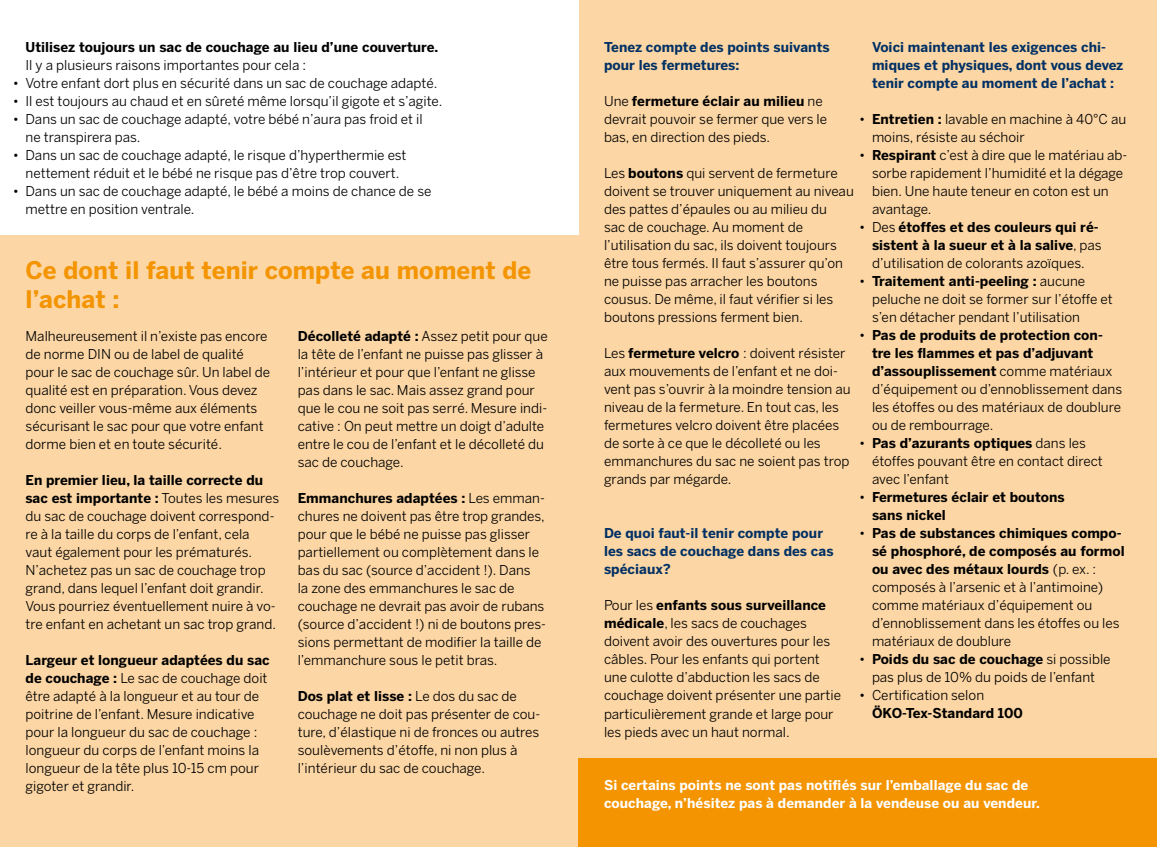
<style>
.page{position:relative;width:1157px;height:847px;background:#fff}
.page>*{position:absolute;margin:0;border:0;box-sizing:border-box;transform-origin:0 0}
.t1{font:700 24px/28.8px "Benton Sans";letter-spacing:.005em;color:#f39400}
.t2{font:13.5px/18px "Benton Sans";color:#000}
.t3{font:700 13.5px/18px "Benton Sans";letter-spacing:.005em;color:#000}
.t4{font:700 13.5px/18px "Benton Sans";letter-spacing:.005em;color:#003064}
.t5{font:700 13.5px/18px "Benton Sans";letter-spacing:.005em;color:#fff}
.s1{font-weight:700}
.s2{font-weight:400}
</style>
<div class="page">
<div style="left:0;top:0;width:1157px;height:846px;background:#fcd6a4"></div>
<div style="left:0;top:0;width:578px;height:234px;background:#fff"></div>
<div style="left:578px;top:758px;width:579px;height:88px;background:#f39400"></div>
<p class="t3" style="left:26px;top:38px;width:414px">Utilisez toujours un sac de couchage au lieu d’une couverture.</p>
<p class="t2" style="left:26px;top:56px;width:282px">Il y a plusieurs raisons importantes pour cela :</p>
<p class="t2" style="left:13px;top:74px;width:426px">• Votre enfant dort plus en sécurité dans un sac de couchage adapté.</p>
<p class="t2" style="left:13px;top:92px;width:431px">• Il est toujours au chaud et en sûreté même lorsqu’il gigote et s’agite.</p>
<p class="t2" style="left:26px;top:110px;width:399px;text-indent:-13px">• Dans un sac de couchage adapté, votre bébé n’aura pas froid et il ne transpirera pas.</p>
<p class="t2" style="left:13px;top:146px;width:395px;text-align:center">• Dans un sac de couchage adapté, le risque d’hyperthermie est nettement réduit et le bébé ne risque pas d’être trop couvert.</p>
<p class="t2" style="left:26px;top:182px;width:407px;text-indent:-13px">• Dans un sac de couchage adapté, le bébé a moins de chance de se mettre en position ventrale.</p>
<h1 class="t1" style="left:25px;top:256px;width:507px">Ce dont il faut tenir compte au moment de l’achat :</h1>
<p class="t2" style="left:26px;top:326px;width:246px">Malheureusement il n’existe pas encore de norme DIN ou de label de qualité pour le sac de couchage sûr. Un label de qualité est en préparation. Vous devez donc veiller vous-même aux éléments sécurisant le sac pour que votre enfant dorme bien et en toute sécurité.</p>
<p class="t2" style="left:26px;top:470px;width:255px"><span class="s1">En premier lieu, la taille correcte du sac est importante :</span> Toutes les mesures du sac de couchage doivent correspond&shy;re à la taille du corps de l’enfant, cela vaut également pour les prématurés.<br>N’achetez pas un sac de couchage trop grand, dans lequel l’enfant doit grandir.<br>Vous pourriez éventuellement nuire à vo&shy;tre enfant en achetant un sac trop grand.</p>
<p class="t2" style="left:26px;top:650px;width:246px"><span class="s1">Largeur et longueur adaptées du sac de couchage :</span> Le sac de couchage doit être adapté à la longueur et au tour de poitrine de l’enfant. Mesure indicative pour la longueur du sac de couchage : longueur du corps de l’enfant moins la longueur de la tête plus 10-15 cm pour gigoter et grandir.</p>
<p class="t2" style="left:298px;top:326px;width:251px"><span class="s1">Décolleté adapté :</span> Assez petit pour que la tête de l’enfant ne puisse pas glisser à l’intérieur et pour que l’enfant ne glisse pas dans le sac. Mais assez grand pour que le cou ne soit pas serré. Mesure indi&shy;cative : On peut mettre un doigt d’adulte entre le cou de l’enfant et le décolleté du sac de couchage.</p>
<p class="t2" style="left:298px;top:488px;width:250px"><span class="s1">Emmanchures adaptées :</span> Les emman&shy;chures ne doivent pas être trop grandes, pour que le bébé ne puisse pas glisser partiellement ou complètement dans le bas du sac (source d’accident !). Dans<br>la zone des emmanchures le sac de couchage ne devrait pas avoir de rubans (source d’accident !) ni de boutons pres&shy;sions permettant de modifier la taille de l’emmanchure sous le petit bras.</p>
<p class="t2" style="left:298px;top:686px;width:244px"><span class="s1">Dos plat et lisse :</span> Le dos du sac de couchage ne doit pas présenter de cou&shy;ture, d’élastique ni de fronces ou autres soulèvements d’étoffe, ni non plus à l’intérieur du sac de couchage.</p>
<p class="t4" style="left:604px;top:38px;width:227px">Tenez compte des points suivants pour les fermetures:</p>
<p class="t2" style="left:604px;top:92px;width:225px">Une <span class="s1">fermeture éclair au milieu</span> ne devrait pouvoir se fermer que vers le bas, en direction des pieds.</p>
<p class="t2" style="left:604px;top:164px;width:251px">Les <span class="s1">boutons</span> qui servent de fermeture doivent se trouver uniquement au niveau des pattes d’épaules ou au milieu du<br>sac de couchage. Au moment de l’utilisation du sac, ils doivent toujours être tous fermés. Il faut s’assurer qu’on ne puisse pas arracher les boutons cousus. De même, il faut vérifier si les boutons pressions ferment bien.</p>
<p class="t2" style="left:604px;top:344px;width:248px">Les <span class="s1">fermeture velcro</span> : doivent résister aux mouvements de l’enfant et ne doi&shy;vent pas s’ouvrir à la moindre tension au niveau de la fermeture. En tout cas, les fermetures velcro doivent être placées de sorte à ce que le décolleté ou les emmanchures du sac ne soient pas trop grands par mégarde.</p>
<p class="t4" style="left:872px;top:38px;width:253px">Voici maintenant les exigences chi&shy;miques et physiques, dont vous devez tenir compte au moment de l’achat :</p>
<p class="t2" style="left:872px;top:110px;width:256px;text-indent:-13px">• <span class="s1">Entretien :</span> lavable en machine à 40°C au moins, résiste au séchoir</p>
<p class="t2" style="left:872px;top:146px;width:257px;text-indent:-13px">• <span class="s1">Respirant</span> c’est à dire que le matériau ab&shy;sorbe rapidement l’humidité et la dégage bien. Une haute teneur en coton est un avantage.</p>
<p class="t3" style="left:872px;top:218px;width:231px;text-indent:-13px"><span class="s2">• Des</span> étoffes et des couleurs qui ré&shy;sistent à la sueur et à la salive<span class="s2">, pas d’utilisation de colorants azoïques.</span></p>
<p class="t2" style="left:872px;top:272px;width:242px;text-indent:-13px">• <span class="s1">Traitement anti-peeling :</span> aucune peluche ne doit se former sur l’étoffe et s’en détacher pendant l’utilisation</p>
<p class="t2" style="left:872px;top:326px;width:252px;text-indent:-13px">• <span class="s1">Pas de produits de protection con&shy;tre les flammes et pas d’adjuvant d’assouplissement</span> comme matériaux d’équipement ou d’ennoblissement dans les étoffes ou des matériaux de doublure ou de rembourrage.</p>
<p class="t2" style="left:872px;top:434px;width:232px;text-indent:-13px">• <span class="s1">Pas d’azurants optiques</span> dans les étoffes pouvant être en contact direct avec l’enfant</p>
<p class="t3" style="left:872px;top:488px;width:194px;text-indent:-13px"><span class="s2">•</span> Fermetures éclair et boutons sans nickel</p>
<p class="t2" style="left:872px;top:524px;width:254px;text-indent:-13px">• <span class="s1">Pas de substances chimiques compo&shy;sé phosphoré, de composés au formol ou avec des métaux lourds</span> (p. ex. : composés à l’arsenic et à l’antimoine) comme matériaux d’équipement ou d’ennoblissement dans les étoffes ou les matériaux de doublure</p>
<p class="t2" style="left:859px;top:650px;width:253px;text-align:center">• <span class="s1">Poids du sac de couchage</span> si possible pas plus de 10% du poids de l’enfant</p>
<p class="t2" style="left:859px;top:686px;width:126px">• Certification selon</p>
<p class="t3" style="left:872px;top:704px;width:152px">ÖKO-Tex-Standard 100</p>
<p class="t4" style="left:604px;top:524px;width:231px">De quoi faut-il tenir compte pour les sacs de couchage dans des cas spéciaux?</p>
<p class="t2" style="left:604px;top:596px;width:239px">Pour les <span class="s1">enfants sous surveillance médicale</span>, les sacs de couchages doivent avoir des ouvertures pour les câbles. Pour les enfants qui portent une culotte d’abduction les sacs de couchage doivent présenter une partie particulièrement grande et large pour les pieds avec un haut normal.</p>
<p class="t5" style="left:604px;top:775px;width:437px">Si certains points ne sont pas notifiés sur l’emballage du sac de couchage, n’hésitez pas à demander à la vendeuse ou au vendeur.</p>
</div>
